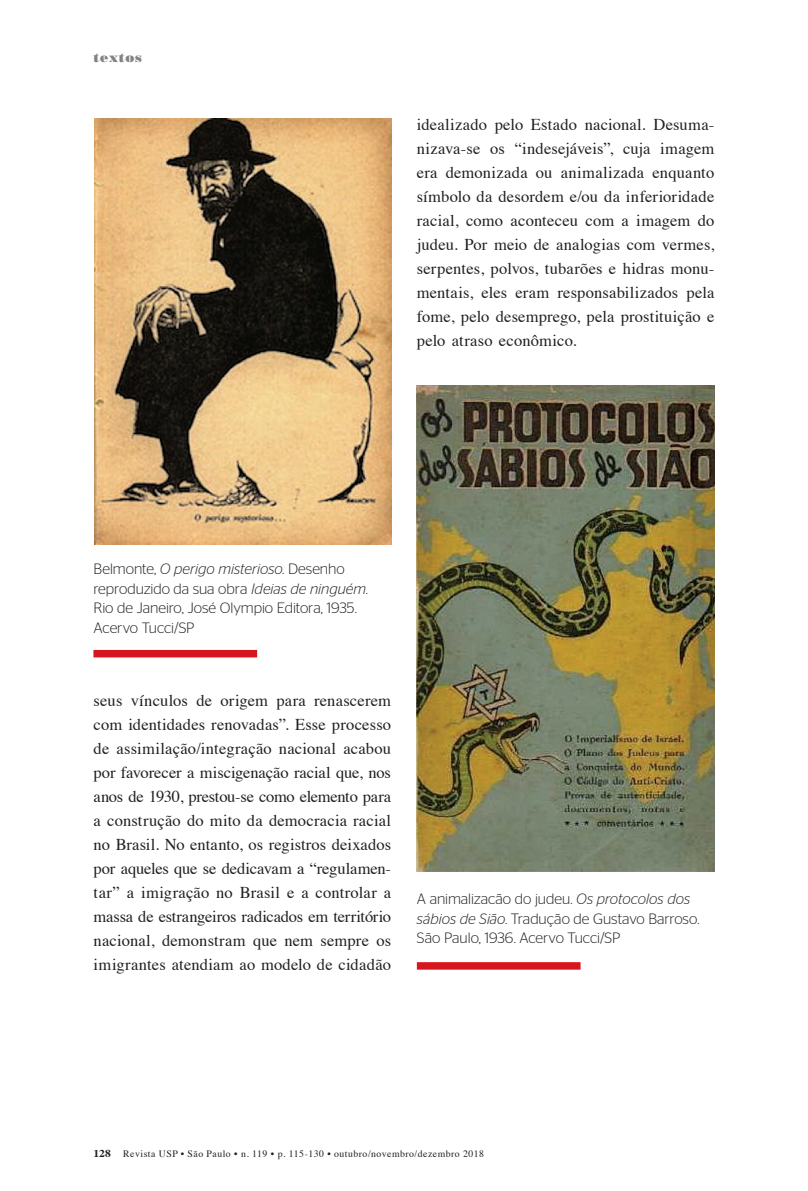
<style>
.page{position:relative;width:808px;height:1191px;background:#fff}
.page>*{position:absolute;margin:0;border:0;box-sizing:border-box;transform-origin:0 0}
.t1{font:16.5px/24px "Times";letter-spacing:.01em;color:#231f20;text-align:justify}
.t2{font:300 15px/19.5px "Stag Sans";letter-spacing:-.005em;color:#231f20}
.t3{font:9.75px "Times";letter-spacing:.05em;color:#231f20}
.s1{font-style:italic}
.s2{font-weight:700;font-size:10.5px}
</style>
<div class="page">
<div style="left:93px;top:650px;width:164px;height:7px;background:#d7171f"></div>
<div style="left:417px;top:962px;width:164px;height:7px;background:#d7171f"></div>
<img style="left:94px;top:119px;width:297px;height:425px">
<img style="left:417px;top:386px;width:297px;height:485px">
<p class="t1" style="left:417px;top:111px;width:299px">idealizado pelo Estado nacional. Desuma&shy;nizava-se os “indesejáveis”, cuja imagem era demonizada ou animalizada enquanto símbolo da desordem e/ou da inferioridade racial, como aconteceu com a imagem do judeu. Por meio de analogias com vermes, serpentes, polvos, tubarões e hidras monu&shy;mentais, eles eram responsabilizados pela fome, pelo desemprego, pela prostituição e pelo atraso econômico.</p>
<p class="t2" style="left:94px;top:559px;width:276px">Belmonte, <span class="s1">O perigo misterioso</span>. Desenho reproduzido da sua obra <span class="s1">Ideias de ninguém</span>.<br>Rio de Janeiro, José Olympio Editora, 1935.<br>Acervo Tucci/SP</p>
<p class="t1" style="left:94px;top:687px;width:299px">seus vínculos de origem para renascerem com identidades renovadas”. Esse processo de assimilação/integração nacional acabou por favorecer a miscigenação racial que, nos anos de 1930, prestou-se como elemento para a construção do mito da democracia racial no Brasil. No entanto, os registros deixados por aqueles que se dedicavam a “regulamen&shy;tar” a imigração no Brasil e a controlar a massa de estrangeiros radicados em território nacional, demonstram que nem sempre os imigrantes atendiam ao modelo de cidadão</p>
<p class="t2" style="left:417px;top:889px;width:284px">A animalizacão do judeu. <span class="s1">Os protocolos dos sábios de Sião</span>. Tradução de Gustavo Barroso.<br>São Paulo, 1936. Acervo Tucci/SP</p>
<p class="t3" style="left:94px;top:1144px;width:392px"><span class="s2">128</span> Revista USP • São Paulo • n. 119 • p. 115-130 • outubro/novembro/dezembro 2018</p>
</div>
